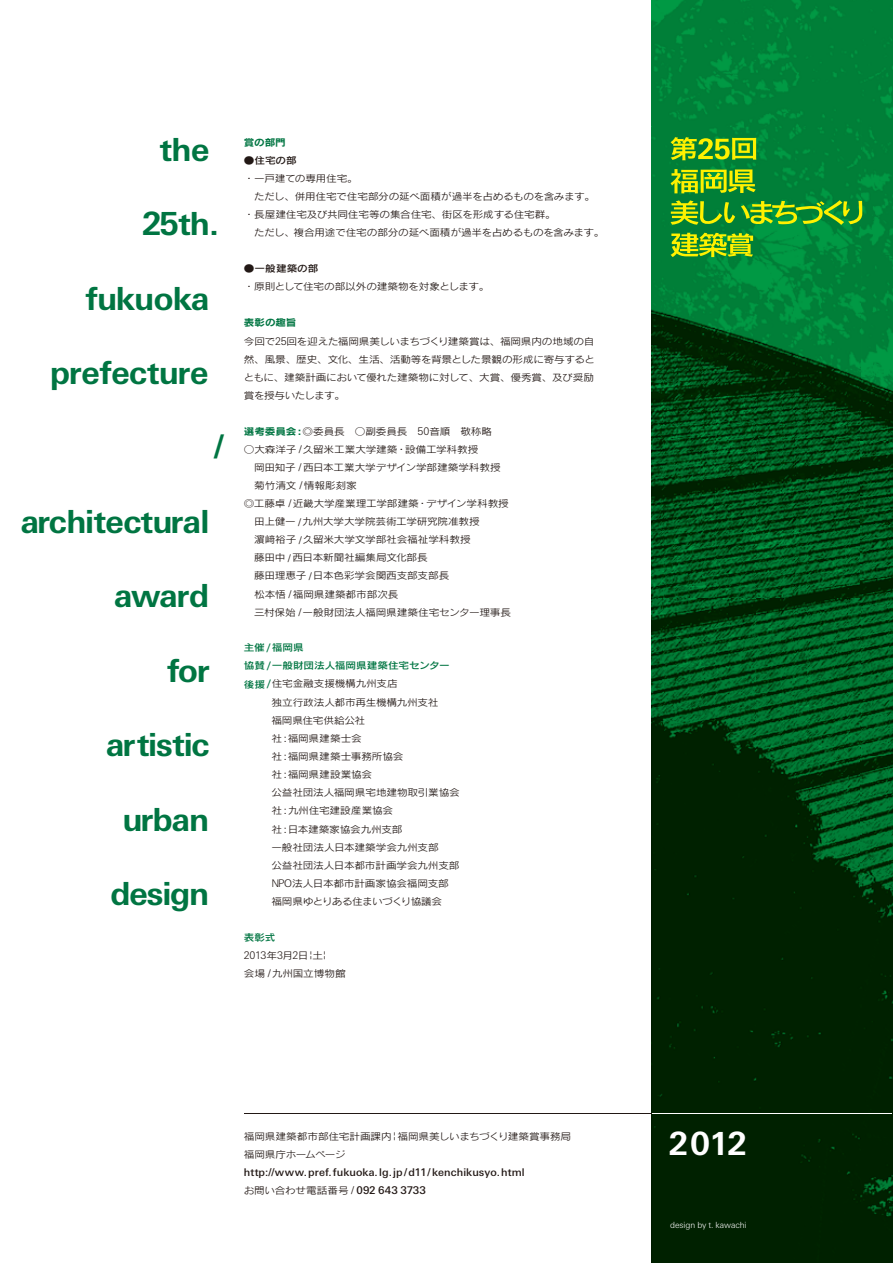
<style>
.page{position:relative;width:893px;height:1263px;background:#fff}
.page>*{position:absolute;margin:0;border:0;box-sizing:border-box;transform-origin:0 0}
.t1{font:700 31.95px "Linotype Univers Basic";letter-spacing:-.03em;color:#007542}
.t2{font:700 31.95px "Linotype Univers Basic";color:#fff}
.t3{font:500 10.65px "Linotype Univers Basic";letter-spacing:.01em;color:#221815}
.t4{font:300 10.5px "Linotype Univers Basic";color:#221815}
.t5{font:9.6px/18px "Rodin Pro M 90 pv RKSJ H";letter-spacing:-.015em;color:#221815;scale:1.11 1}
.t6{font:9.6px/18px "Rodin CID M 83 pv RKSJ H";letter-spacing:-.02em;color:#221815;scale:1.11 1}
.t7{font:9.6px/18px "Rodin CID DB 83 pv RKSJ H";letter-spacing:-.005em;color:#007542;scale:1.11 1}
.t8{font:9.6px "Rodin CID DB 83 pv RKSJ H";color:#221815;scale:1.11 1}
.t9{font:9.6px "Rodin CID B 83 pv RKSJ H";letter-spacing:-.01em;color:#007542;scale:1.11 1}
.t10{font:300 8.55px "Linotype Univers Basic";letter-spacing:-.005em;color:#fff}
.s1{font-family:"Rodin CID M 83 pv RKSJ H"}
.s2{font-family:"Linotype Univers Basic";font-weight:300;font-size:10.5px}
.s3{font-family:"Rodin CID B 83 pv RKSJ H";color:#007542}
.s4{font-size:10.65px}
.s5{font-family:"Rodin CID DB 83 pv RKSJ H";color:#007542}
.s6{font-family:"Rodin CID DB 83 pv RKSJ H";font-size:10.65px;color:#007542}
.s7{font-family:"Rodin Pro M 90 pv RKSJ H";font-weight:400;font-size:9.6px}
.s8{font-family:"Linotype Univers Basic";font-weight:300;font-size:10.65px}
.s9{font-family:"Linotype Univers Basic";font-weight:500;font-size:10.65px}
</style>
<div class="page">
<img style="left:651px;top:0;width:242px;height:1263px">
<svg style="left:671px;top:169px;width:85px;height:24px;background:#82ba1c"></svg>
<svg style="left:671px;top:200px;width:191px;height:25px;background:#4fa628"></svg>
<svg style="left:671px;top:233px;width:82px;height:24px;background:#8abe1a"></svg>
<svg style="left:671px;top:137px;width:85px;height:23px;background:#7db71c"></svg>
<hr style="left:244px;top:1113px;width:408px;height:1px;background:#221815">
<hr style="left:652px;top:1113px;width:239px;height:1px;background:#fff">
<h1 class="t1" style="left:160px;top:130px;width:51px">the</h1>
<h1 class="t1" style="left:142px;top:205px;width:79px">25th.</h1>
<h1 class="t1" style="left:85px;top:279px;width:125px">fukuoka</h1>
<h1 class="t1" style="left:50px;top:353px;width:160px">prefecture</h1>
<h1 class="t1" style="left:215px;top:428px;width:11px">/</h1>
<h1 class="t1" style="left:21px;top:502px;width:190px">architectural</h1>
<h1 class="t1" style="left:114px;top:577px;width:97px">award</h1>
<h1 class="t1" style="left:167px;top:651px;width:44px">for</h1>
<h1 class="t1" style="left:106px;top:725px;width:105px">artistic</h1>
<h1 class="t1" style="left:122px;top:800px;width:89px">urban</h1>
<h1 class="t1" style="left:111px;top:874px;width:100px">design</h1>
<p class="t9" style="left:244px;top:136px;width:39px">賞の部門</p>
<p class="t8" style="left:244px;top:154px;width:49px"><span class="s1">●</span>住宅の部</p>
<p class="t6" style="left:244px;top:169px;width:326px">・一戸建ての専用住宅。<br>　ただし、併用住宅で住宅部分の延べ面積が過半を占めるものを含みます。・長屋建住宅及び共同住宅等の集合住宅、街区を形成する住宅群。<br>　ただし、複合用途で住宅の部分の延べ面積が過半を占めるものを含みます。</p>
<p class="t8" style="left:244px;top:262px;width:69px">●一般建築の部</p>
<p class="t6" style="left:244px;top:277px;width:223px">・原則として住宅の部以外の建築物を対象とします。</p>
<p class="t9" style="left:244px;top:316px;width:49px">表彰の趣旨</p>
<p class="t5" style="left:244px;top:332px;width:318px;text-align:justify">今回で<span class="s2">25</span>回を迎えた福岡県美しいまちづくり建築賞は、福岡県内の地域の自然、風景、歴史、文化、生活、活動等を背景とした景観の形成に寄与するとともに、建築計画において優れた建築物に対して、大賞、優秀賞、及び奨励賞を授与いたします。</p>
<p class="t5" style="left:244px;top:422px;width:225px"><span class="s3">選考委員会:</span>◎委員長　○副委員長 <span class="s2">50</span>音順　敬称略</p>
<p class="t5" style="left:244px;top:440px;width:242px">○大森洋子 <span class="s2">/</span>久留米工業大学建築・設備工学科教授<br>　岡田知子 <span class="s2">/</span> 西日本工業大学デザイン学部建築学科教授　菊竹清文 <span class="s2">/</span>情報彫刻家<br>◎工藤卓 <span class="s2">/</span>近畿大学産業理工学部建築・デザイン学科教授　田上健一 <span class="s2">/</span>九州大学大学院芸術工学研究院准教授<br>　濵﨑裕子 <span class="s2">/</span>久留米大学文学部社会福祉学科教授<br>　藤田中 <span class="s2">/</span> 西日本新聞社編集局文化部長<br>　藤田理恵子 <span class="s2">/</span>日本色彩学会関西支部支部長<br>　松本悟 <span class="s2">/</span>福岡県建築都市部次長<br>　三村保始 <span class="s2">/</span>一般財団法人福岡県建築住宅センター理事長</p>
<p class="t7" style="left:244px;top:638px;width:187px">主催<span class="s4">/</span>福岡県<br>協賛<span class="s4">/</span>一般財団法人福岡県建築住宅センター</p>
<p class="t5" style="left:271px;top:674px;width:171px;text-indent:-28px"><span class="s5">後援</span> <span class="s6">/</span>住宅金融支援機構九州支店<br>独立行政法人都市再生機構九州支社<br>福岡県住宅供給公社<br>社<span class="s1">:</span>福岡県建築士会<br>社<span class="s1">:</span>福岡県建築士事務所協会<br>社<span class="s1">:</span>福岡県建設業協会<br>公益社団法人福岡県宅地建物取引業協会社<span class="s1">:</span>九州住宅建設産業協会<br>社<span class="s1">:</span>日本建築家協会九州支部<br>一般社団法人日本建築学会九州支部<br>公益社団法人日本都市計画学会九州支部<br><span class="s2">NPO</span>法人日本都市計画家協会福岡支部福岡県ゆとりある住まいづくり協議会</p>
<p class="t7" style="left:244px;top:928px;width:30px">表彰式</p>
<p class="t4" style="left:244px;top:949px;width:84px">2013<span class="s7">年</span>3<span class="s7">月</span>2<span class="s7">日¦土¦</span></p>
<p class="t5" style="left:244px;top:964px;width:93px">会場 <span class="s2">/</span>九州国立博物館</p>
<p class="t6" style="left:244px;top:1127px;width:296px">福岡県建築都市部住宅計画課内¦福岡県美しいまちづくり建築賞事務局福岡県庁ホームページ</p>
<p class="t3" style="left:244px;top:1166px;width:282px">http://www.pref.fukuoka.lg.jp/d11/ kenchikusyo.html</p>
<p class="t6" style="left:244px;top:1181px;width:165px">お問い合わせ電話番号 <span class="s8">/</span> <span class="s9">092 643 3733</span></p>
<h1 class="t2" style="left:669px;top:1124px;width:80px">2012</h1>
<p class="t10" style="left:670px;top:1220px;width:78px">design by t. kawachi</p>
</div>
